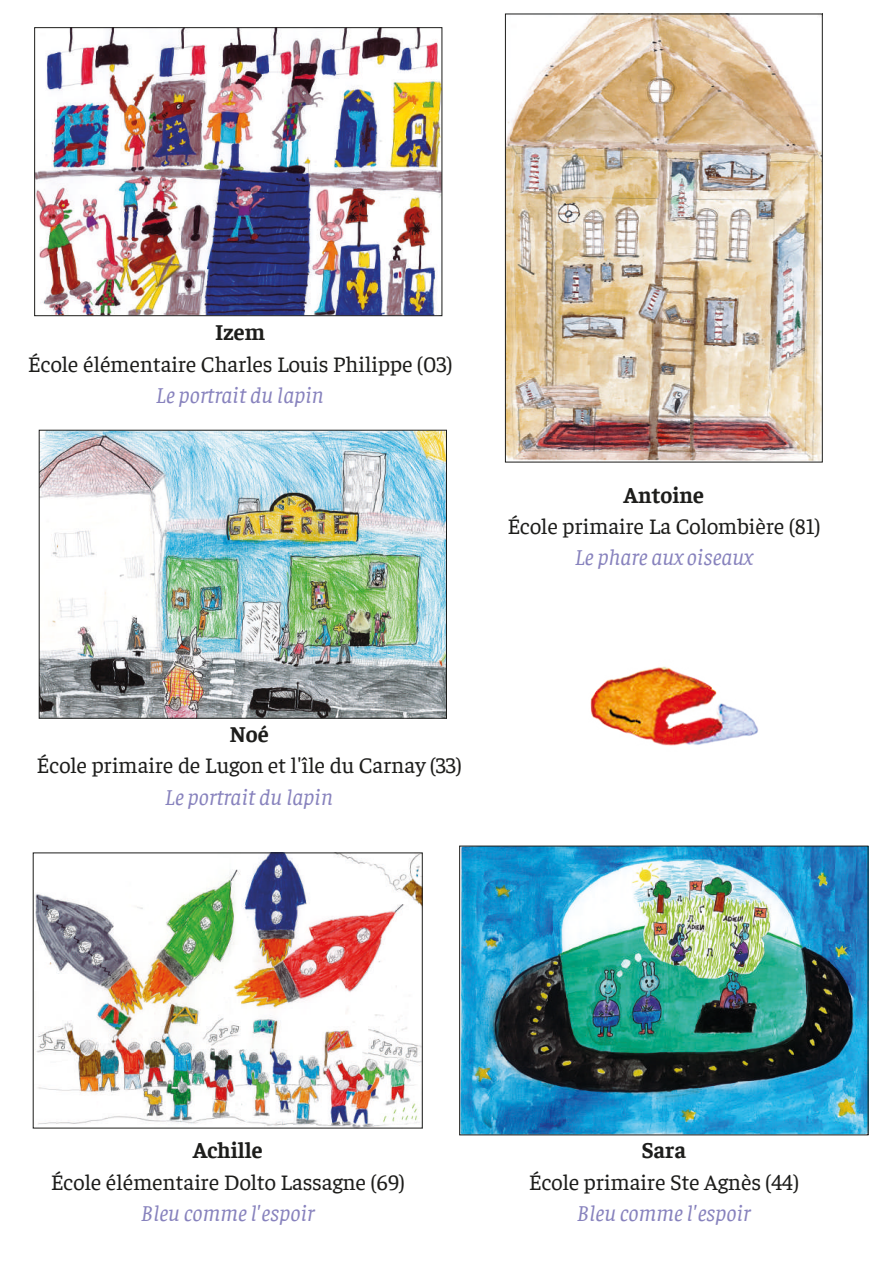
<style>
.page{position:relative;width:893px;height:1263px;background:#fff}
.page>*{position:absolute;margin:0;border:0;box-sizing:border-box;transform-origin:0 0}
.t1{font:22.5px "Faustina";color:#1d1d1b}
.t2{font:italic 22.5px "Faustina";color:#8782bd}
.t3{font:700 22.5px "Faustina";color:#1d1d1b}
</style>
<div class="page">
<img style="left:35px;top:854px;width:386px;height:272px">
<img style="left:507px;top:16px;width:314px;height:444px">
<div style="left:505px;top:14px;width:318px;height:448px;border:1px solid #1d1d1b"></div>
<img style="left:461px;top:848px;width:405px;height:285px">
<img style="left:36px;top:29px;width:404px;height:285px">
<div style="left:34px;top:27px;width:408px;height:289px;border:1px solid #1d1d1b"></div>
<img style="left:41px;top:432px;width:404px;height:285px">
<div style="left:39px;top:430px;width:408px;height:289px;border:1px solid #1d1d1b"></div>
<img style="left:590px;top:666px;width:168px;height:80px">
<p class="t3" style="left:215px;top:317px;width:51px">Izem</p>
<p class="t1" style="left:28px;top:349px;width:426px">École élémentaire Charles Louis Philippe (03)</p>
<p class="t2" style="left:156px;top:380px;width:169px">Le portrait du lapin</p>
<p class="t3" style="left:624px;top:479px;width:82px">Antoine</p>
<p class="t1" style="left:507px;top:511px;width:314px">École primaire La Colombière (81)</p>
<p class="t2" style="left:575px;top:542px;width:179px">Le phare aux oiseaux</p>
<p class="t3" style="left:230px;top:719px;width:41px">Noé</p>
<p class="t1" style="left:37px;top:751px;width:426px">École primaire de Lugon et l'île du Carnay (33)</p>
<p class="t2" style="left:165px;top:782px;width:169px">Le portrait du lapin</p>
<p class="t3" style="left:193px;top:1135px;width:71px">Achille</p>
<p class="t1" style="left:51px;top:1167px;width:355px">École élémentaire Dolto Lassagne (69)</p>
<p class="t2" style="left:141px;top:1198px;width:175px">Bleu comme l'espoir</p>
<p class="t3" style="left:642px;top:1135px;width:46px">Sara</p>
<p class="t1" style="left:529px;top:1167px;width:272px">École primaire Ste Agnès (44)</p>
<p class="t2" style="left:577px;top:1198px;width:175px">Bleu comme l'espoir</p>
</div>
